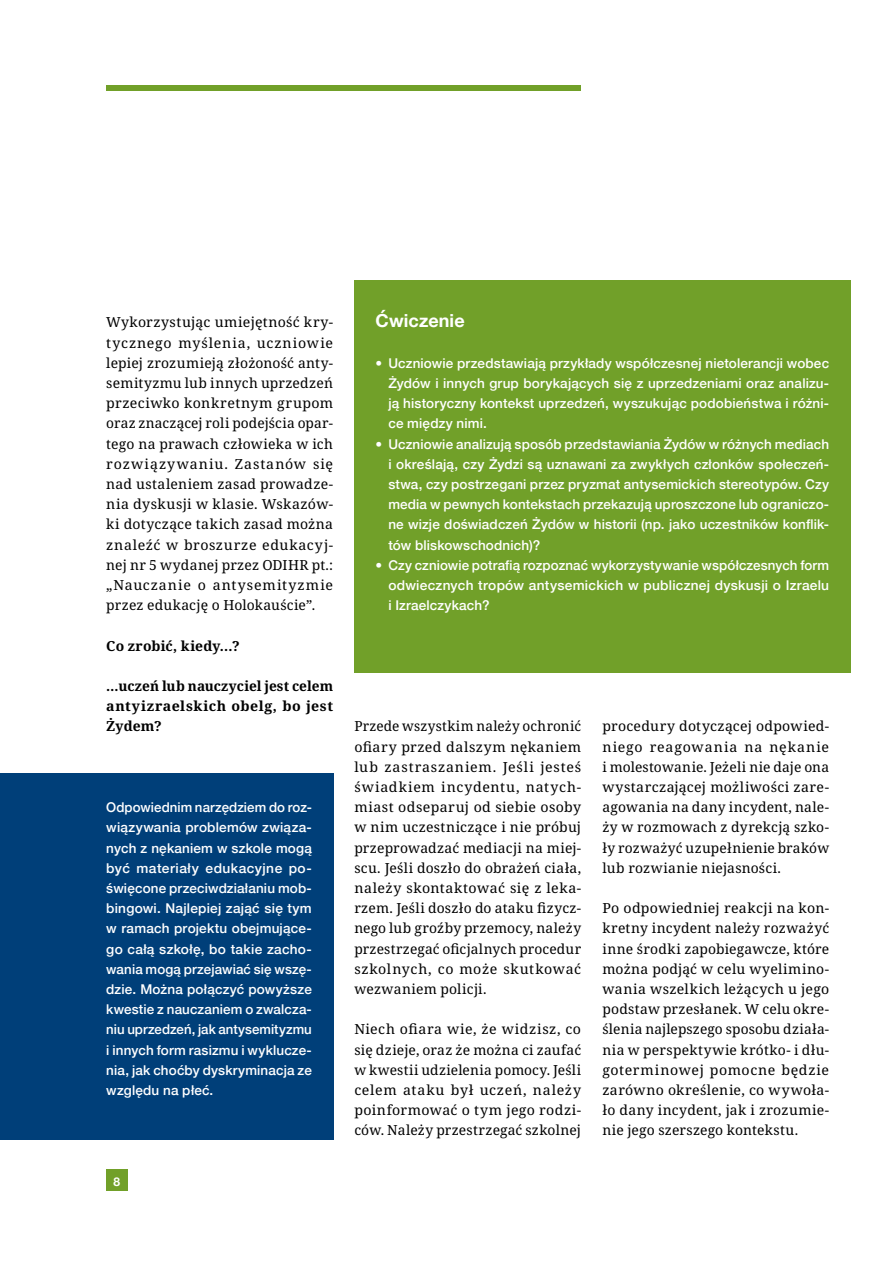
<style>
.page{position:relative;width:893px;height:1263px;background:#fff}
.page>*{position:absolute;margin:0;border:0;box-sizing:border-box;transform-origin:0 0}
.t1{font:700 18px "Helvetica Neue";letter-spacing:.005em;color:#fff}
.t2{font:13.8px/20.2px "Noto Serif";letter-spacing:.02em;color:#000;text-align:justify}
.t3{font:700 13.8px/20.2px "Noto Serif";letter-spacing:.02em;color:#000;text-align:justify}
.t4{font:500 13.5px/20.2px "Helvetica Neue";letter-spacing:.01em;color:#fff;text-align:justify}
.t5{font:700 12px "Helvetica Neue";color:#fff}
</style>
<div class="page">
<div style="left:106px;top:85px;width:475px;height:5px;background:#71a029"></div>
<div style="left:106px;top:1169px;width:22px;height:22px;background:#71a029"></div>
<div style="left:354px;top:281px;width:496px;height:392px;background:#71a029"></div>
<div style="left:0;top:773px;width:333px;height:367px;background:#003f79"></div>
<p class="t2" style="left:106px;top:313px;width:228px">Wykorzystując umiejętność kry&shy;tycznego myślenia, uczniowie lepiej zrozumieją złożoność anty&shy;semityzmu lub innych uprzedzeń przeciwko konkretnym grupom oraz znaczącej roli podejścia opar&shy;tego na prawach człowieka w ich rozwiązywaniu. Zastanów się nad ustaleniem zasad prowadze&shy;nia dyskusji w klasie. Wskazów&shy;ki dotyczące takich zasad można znaleźć w broszurze edukacyj&shy;nej nr 5 wydanej przez ODIHR pt.: „Nauczanie o antysemityzmie przez edukację o Holokauście”.</p>
<p class="t3" style="left:106px;top:636px;width:135px">Co zrobić, kiedy...?</p>
<p class="t3" style="left:106px;top:676px;width:228px">…uczeń lub nauczyciel jest celem antyizraelskich obelg, bo jest Żydem?</p>
<p class="t4" style="left:106px;top:796px;width:207px">Odpowiednim narzędziem do roz&shy;wiązywania problemów związa&shy;nych z nękaniem w szkole mogą być materiały edukacyjne po&shy;święcone przeciwdziałaniu mob&shy;bingowi. Najlepiej zająć się tym w ramach projektu obejmujące&shy;go całą szkołę, bo takie zacho&shy;wania mogą przejawiać się wszę&shy;dzie. Można połączyć powyższe kwestie z nauczaniem o zwalcza&shy;niu uprzedzeń, jak antysemityzmu i innych form rasizmu i wyklucze&shy;nia, jak choćby dyskryminacja ze względu na płeć.</p>
<p class="t5" style="left:114px;top:1172px;width:8px">8</p>
<h1 class="t1" style="left:376px;top:307px;width:91px">Ćwiczenie</h1>
<p class="t4" style="left:388px;top:352px;width:442px;text-indent:-13px">• Uczniowie przedstawiają przykłady współczesnej nietolerancji wobec Żydów i innych grup borykających się z uprzedzeniami oraz analizu&shy;ją historyczny kontekst uprzedzeń, wyszukując podobieństwa i różni&shy;ce między nimi.</p>
<p class="t4" style="left:388px;top:433px;width:442px;text-indent:-13px">• Uczniowie analizują sposób przedstawiania Żydów w różnych mediach i określają, czy Żydzi są uznawani za zwykłych członków społeczeń&shy;stwa, czy postrzegani przez pryzmat antysemickich stereotypów. Czy media w pewnych kontekstach przekazują uproszczone lub ograniczo&shy;ne wizje doświadczeń Żydów w historii (np. jako uczestników konflik&shy;tów bliskowschodnich)?</p>
<p class="t4" style="left:388px;top:554px;width:442px;text-indent:-13px">• Czy czniowie potrafią rozpoznać wykorzystywanie współczesnych form odwiecznych tropów antysemickich w publicznej dyskusji o Izraelu i Izraelczykach?</p>
<p class="t2" style="left:354px;top:717px;width:228px">Przede wszystkim należy ochronić ofiary przed dalszym nękaniem lub zastraszaniem. Jeśli jesteś świadkiem incydentu, natych&shy;miast odseparuj od siebie osoby w nim uczestniczące i nie próbuj przeprowadzać mediacji na miej&shy;scu. Jeśli doszło do obrażeń ciała, należy skontaktować się z leka&shy;rzem. Jeśli doszło do ataku fizycz&shy;nego lub groźby przemocy, należy przestrzegać oficjalnych procedur szkolnych, co może skutkować wezwaniem policji.</p>
<p class="t2" style="left:354px;top:1020px;width:228px">Niech ofiara wie, że widzisz, co się dzieje, oraz że można ci zaufać w kwestii udzielenia pomocy. Jeśli celem ataku był uczeń, należy poinformować o tym jego rodzi&shy;ców. Należy przestrzegać szkolnej</p>
<p class="t2" style="left:602px;top:717px;width:228px">procedury dotyczącej odpowied&shy;niego reagowania na nękanie i molestowanie. Jeżeli nie daje ona wystarczającej możliwości zare&shy;agowania na dany incydent, nale&shy;ży w rozmowach z dyrekcją szko&shy;ły rozważyć uzupełnienie braków lub rozwianie niejasności.</p>
<p class="t2" style="left:602px;top:898px;width:228px">Po odpowiedniej reakcji na kon&shy;kretny incydent należy rozważyć inne środki zapobiegawcze, które można podjąć w celu wyelimino&shy;wania wszelkich leżących u jego podstaw przesłanek. W celu okre&shy;ślenia najlepszego sposobu działa&shy;nia w perspektywie krótko- i dłu&shy;goterminowej pomocne będzie zarówno określenie, co wywoła&shy;ło dany incydent, jak i zrozumie&shy;nie jego szerszego kontekstu.</p>
</div>
